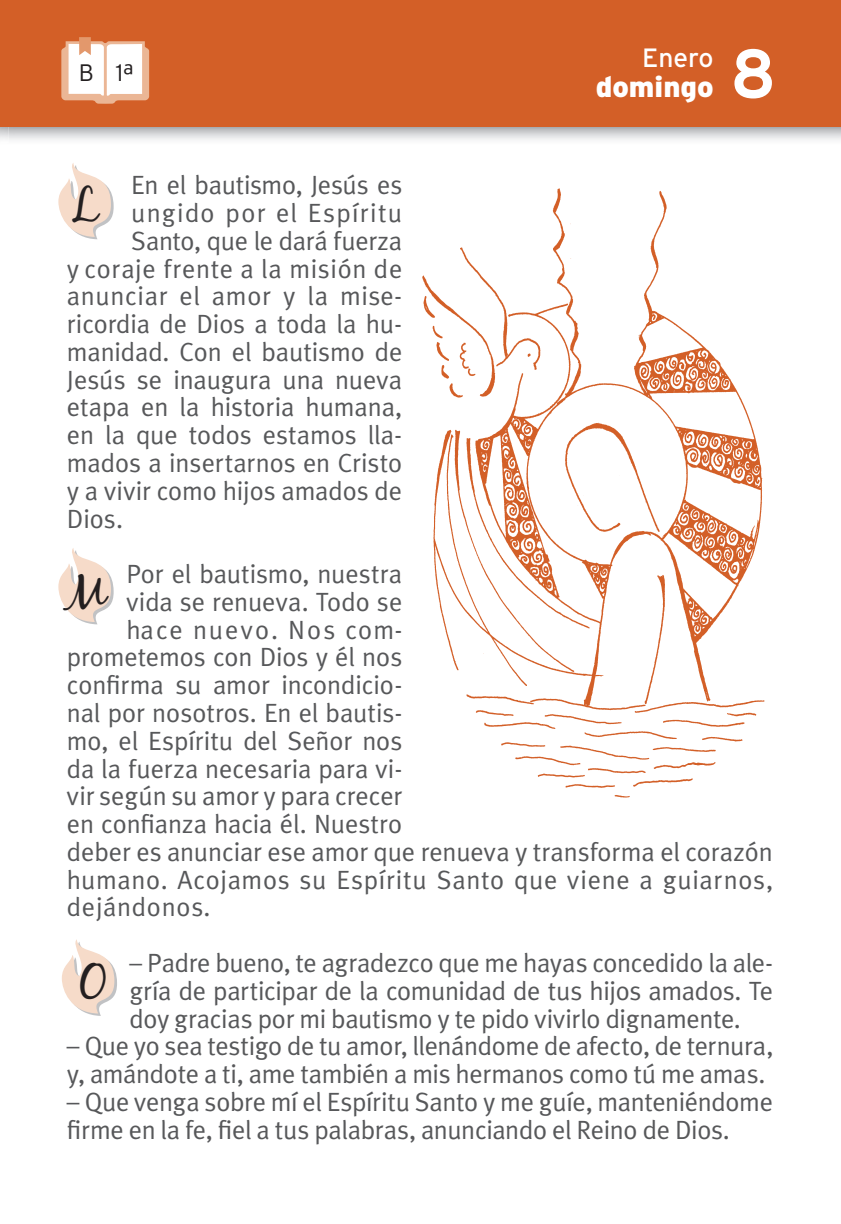
<style>
.page{position:relative;width:841px;height:1224px;background:#fff}
.page>*{position:absolute;margin:0;border:0;box-sizing:border-box;transform-origin:0 0}
.t1{font:700 68.7px "Interstate";color:#fff;scale:.93 1}
.t2{font:46.5px "Black Jack";color:#231f20}
.t3{font:900 29.1px "Interstate";color:#fff}
.t4{font:26.4px/27.9px "Meta Plus Normal";letter-spacing:-.005em;color:#57585a}
.t5{font:26.4px "Meta Plus Normal";letter-spacing:.025em;color:#57585a}
.t6{font:26.4px "Meta Plus Normal";letter-spacing:.02em;color:#57585a}
.t7{font:26.4px "Meta Plus Normal";letter-spacing:.05em;color:#57585a}
.t8{font:26.4px "Meta Plus Normal";letter-spacing:.075em;color:#57585a}
.t9{font:26.4px "Interstate";color:#fff}
.t10{font:300 23.7px "Interstate";color:#231f20}
</style>
<div class="page">
<img style="left:9px;top:126px;width:831px;height:14px">
<img style="left:0;top:126px;width:9px;height:14px">
<div style="left:0;top:0;width:840px;height:126px;background:#d35f27"></div>
<img style="left:149px;top:51px;width:1px;height:46px">
<svg style="left:61px;top:37px;width:88px;height:67px;background:#f3d5c4"></svg>
<img style="left:422px;top:188px;width:343px;height:610px">
<svg style="left:58px;top:548px;width:56px;height:76px"></svg>
<svg style="left:58px;top:163px;width:56px;height:76px"></svg>
<svg style="left:62px;top:939px;width:55px;height:76px"></svg>
<p class="t10" style="left:79px;top:63px;width:57px">B 1ª</p>
<p class="t9" style="left:642px;top:43px;width:73px">Enero</p>
<p class="t3" style="left:595px;top:76px;width:119px">domingo</p>
<h1 class="t1" style="left:730px;top:35px;width:50px">8</h1>
<p class="t4" style="left:131px;top:173px;width:272px">En el bautismo, Jesús es</p>
<p class="t7" style="left:131px;top:203px;width:272px">ungido por el Espíritu</p>
<p class="t4" style="left:131px;top:228px;width:272px">Santo, que le dará fuerza</p>
<p class="t5" style="left:67px;top:258px;width:337px">y coraje frente a la misión de</p>
<p class="t6" style="left:67px;top:286px;width:337px">anunciar el amor y la mise-</p>
<p class="t4" style="left:67px;top:312px;width:337px">ricordia de Dios a toda la hu-</p>
<p class="t4" style="left:67px;top:340px;width:337px">manidad. Con el bautismo de</p>
<p class="t4" style="left:67px;top:367px;width:337px">Jesús se inaugura una nueva</p>
<p class="t4" style="left:67px;top:395px;width:337px">etapa en la historia humana,</p>
<p class="t4" style="left:67px;top:423px;width:337px">en la que todos estamos lla-</p>
<p class="t4" style="left:67px;top:451px;width:337px">mados a insertarnos en Cristo</p>
<p class="t4" style="left:67px;top:478px;width:337px">y a vivir como hijos amados de</p>
<p class="t4" style="left:67px;top:506px;width:58px">Dios.</p>
<p class="t4" style="left:126px;top:562px;width:277px">Por el bautismo, nuestra</p>
<p class="t4" style="left:126px;top:589px;width:277px">vida se renueva. Todo se</p>
<p class="t8" style="left:126px;top:619px;width:277px">hace nuevo. Nos com-</p>
<p class="t4" style="left:67px;top:645px;width:337px">prometemos con Dios y él nos</p>
<p class="t4" style="left:67px;top:673px;width:337px">confirma su amor incondicio-</p>
<p class="t4" style="left:67px;top:700px;width:337px">nal por nosotros. En el bautis-</p>
<p class="t4" style="left:67px;top:728px;width:337px">mo, el Espíritu del Señor nos</p>
<p class="t4" style="left:67px;top:756px;width:337px">da la fuerza necesaria para vi-</p>
<p class="t4" style="left:67px;top:784px;width:337px">vir según su amor y para crecer</p>
<p class="t4" style="left:67px;top:811px;width:337px">en confianza hacia él. Nuestro</p>
<p class="t4" style="left:67px;top:839px;width:707px">deber es anunciar ese amor que renueva y transforma el corazón</p>
<p class="t5" style="left:67px;top:869px;width:707px">humano. Acojamos su Espíritu Santo que viene a guiarnos,</p>
<p class="t5" style="left:67px;top:897px;width:145px">dejándonos.</p>
<p class="t4" style="left:129px;top:950px;width:645px;text-align:justify">– Padre bueno, te agradezco que me hayas concedido la ale&shy;gría de participar de la comunidad de tus hijos amados. Te doy gracias por mi bautismo y te pido vivirlo dignamente.</p>
<p class="t4" style="left:67px;top:1033px;width:707px">– Que yo sea testigo de tu amor, llenándome de afecto, de ternura, y, amándote a ti, ame también a mis hermanos como tú me amas.</p>
<p class="t4" style="left:67px;top:1089px;width:707px">– Que venga sobre mí el Espíritu Santo y me guíe, manteniéndome firme en la fe, fiel a tus palabras, anunciando el Reino de Dios.</p>
<h2 class="t2" style="left:71px;top:177px;width:28px">L</h2>
<h2 class="t2" style="left:66px;top:562px;width:40px">M</h2>
<h2 class="t2" style="left:80px;top:953px;width:30px">O</h2>
</div>
